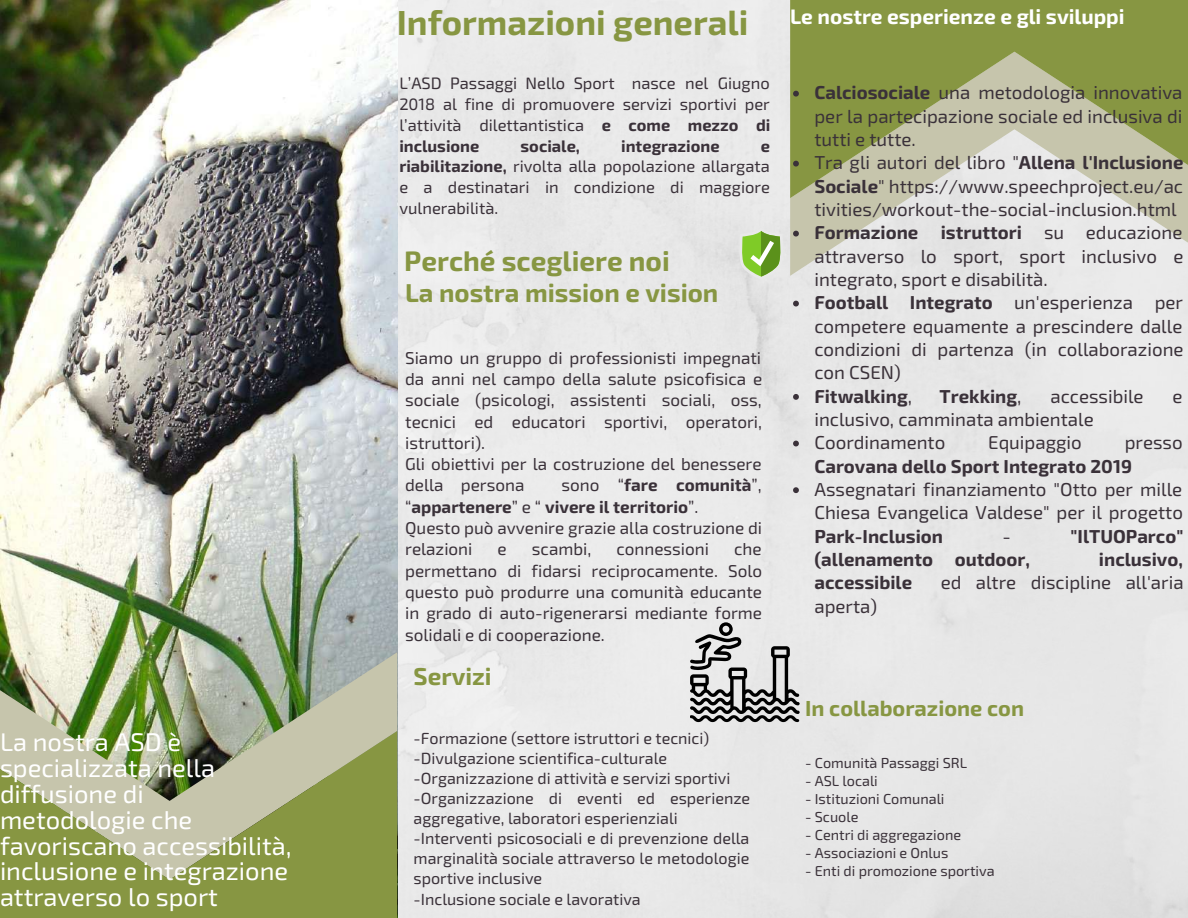
<style>
.page{position:relative;width:1188px;height:918px;background:#fff}
.page>*{position:absolute;margin:0;border:0;box-sizing:border-box;transform-origin:0 0}
.t1{font:700 34.8px "Exo 2";color:#879642}
.t2{font:700 28.05px "Exo 2";color:#879642}
.t3{font:700 25.8px "Exo 2";color:#879642}
.t4{font:25.5px/25.8px "Exo 2";color:#fff}
.t5{font:700 24.3px "Exo 2";color:#879642}
.t6{font:700 21.75px "Exo 2";color:#879642}
.t7{font:700 21px "Exo 2";color:#fff}
.t8{font:18.75px/23.4px "Exo 2";color:#3a3139}
.t9{font:700 18.75px "Exo 2";color:#3a3139}
.t10{font:17.1px/21.3px "Exo 2";color:#3a3139}
.t11{font:16.5px/21px "Exo 2";color:#3a3139;text-align:justify}
.t12{font:700 16.5px "Exo 2";color:#3a3139}
.t13{font:16.05px/20.1px "Exo 2";color:#3a3139}
.t14{font:14.4px "Exo 2";color:#3a3139}
.s1{font-weight:700}
.s2{font-weight:400}
</style>
<div class="page">
<div style="left:397px;top:0;width:791px;height:918px;background:#e8e8e8"></div>
<img style="left:0;top:0;width:397px;height:652px">
<img style="left:0;top:652px;width:397px;height:79px">
<svg style="left:0;top:731px;width:397px;height:187px;fill:#879642"></svg>
<svg style="left:790px;top:198px;width:398px;height:78px;fill:#e6e6e6"></svg>
<svg style="left:790px;top:0;width:398px;height:198px;fill:#879642"></svg>
<svg style="left:793px;top:91px;width:6px;height:6px"></svg>
<svg style="left:793px;top:161px;width:6px;height:6px"></svg>
<svg style="left:793px;top:231px;width:6px;height:6px"></svg>
<svg style="left:793px;top:301px;width:6px;height:5px"></svg>
<svg style="left:793px;top:394px;width:6px;height:6px"></svg>
<svg style="left:793px;top:441px;width:6px;height:5px"></svg>
<svg style="left:793px;top:487px;width:6px;height:6px"></svg>
<svg style="left:690px;top:622px;width:109px;height:100px"></svg>
<svg style="left:738px;top:228px;width:47px;height:52px"></svg>
<h3 class="t4" style="left:0;top:728px;width:293px">La nostra ASD è specializzata nella diffusione di metodologie che favoriscano accessibilità, inclusione e integrazione attraverso lo sport</h3>
<h1 class="t1" style="left:397px;top:0;width:353px">Informazioni generali</h1>
<p class="t11" style="left:399px;top:72px;width:373px">L’ASD Passaggi Nello Sport nasce nel Giugno 2018 al fine di promuovere servizi sportivi per l’attività dilettantistica <span class="s1">e come mezzo di inclusione</span></p>
<p class="t12" style="left:521px;top:135px;width:61px">sociale,</p>
<p class="t12" style="left:621px;top:135px;width:100px">integrazione</p>
<p class="t11" style="left:399px;top:134px;width:372px;text-indent:362px"><span class="s1">e riabilitazione,</span> rivolta alla popolazione allargata e a destinatari in condizione di maggiore vulnerabilità.</p>
<h2 class="t2" style="left:404px;top:242px;width:267px">Perché scegliere noi</h2>
<h3 class="t3" style="left:405px;top:276px;width:315px">La nostra mission e vision</h3>
<p class="t10" style="left:405px;top:346px;width:359px">Siamo un gruppo di professionisti impegnati da anni nel campo della salute psicofisica e sociale (psicologi, assistenti sociali, oss, tecnici ed educatori sportivi, operatori, istruttori).<br>Gli obiettivi per la costruzione del benessere della persona</p>
<p class="t10" style="left:405px;top:474px;width:358px;text-indent:156px">sono “<span class="s1">fare comunità</span>”, “<span class="s1">appartenere</span>” e “ <span class="s1">vivere il territorio</span>”.<br>Questo può avvenire grazie alla costruzione di relazioni</p>
<p class="t10" style="left:405px;top:538px;width:359px;text-align:justify;text-indent:329px">che permettano di fidarsi reciprocamente. Solo questo può produrre una comunità educante in grado di auto-rigenerarsi mediante forme solidali e di cooperazione.</p>
<p class="t5" style="left:414px;top:661px;width:80px">Servizi</p>
<p class="t10" style="left:498px;top:538px;width:11px">e</p>
<p class="t10" style="left:532px;top:538px;width:61px">scambi,</p>
<p class="t10" style="left:616px;top:538px;width:94px">connessioni</p>
<p class="t13" style="left:414px;top:727px;width:338px">-Formazione (settore istruttori e tecnici) -Divulgazione scientifica-culturale -Organizzazione di attività e servizi sportivi -Organizzazione di eventi ed esperienze aggregative, laboratori esperienziali -Interventi psicosociali e di prevenzione della marginalità sociale attraverso le metodologie sportive inclusive<br>-Inclusione sociale e lavorativa</p>
<p class="t7" style="left:790px;top:3px;width:336px">Le nostre esperienze e gli sviluppi</p>
<p class="t8" style="left:814px;top:80px;width:371px"><span class="s1">Calciosociale</span> una metodologia innovativa per la partecipazione sociale ed inclusiva di tutti e tutte.<br>Tra gli autori del libro "<span class="s1">Allena l'Inclusione Sociale</span>" https://www.speechproject.eu/ac tivities/workout-the-social-inclusion.html <span class="s1">Formazione istruttori</span> su educazione attraverso lo sport, sport inclusivo e integrato, sport e disabilità.<br><span class="s1">Football Integrato</span> un'esperienza per competere equamente a prescindere dalle condizioni di partenza (in collaborazione con CSEN)<br><span class="s1">Fitwalking</span>,</p>
<p class="t9" style="left:940px;top:384px;width:83px">Trekking<span class="s2">,</span></p>
<p class="t8" style="left:1050px;top:384px;width:95px">accessibile</p>
<p class="t8" style="left:1173px;top:384px;width:12px">e</p>
<p class="t8" style="left:814px;top:407px;width:281px">inclusivo, camminata ambientale<br>Coordinamento</p>
<p class="t8" style="left:988px;top:430px;width:95px">Equipaggio</p>
<p class="t8" style="left:1125px;top:430px;width:60px">presso</p>
<p class="t9" style="left:814px;top:454px;width:319px">Carovana dello Sport Integrato 2019</p>
<p class="t8" style="left:814px;top:477px;width:370px">Assegnatari finanziamento "Otto per mille<br>Chiesa Evangelica Valdese" per il progetto</p>
<p class="t9" style="left:814px;top:524px;width:130px">Park-Inclusion</p>
<p class="t8" style="left:1003px;top:523px;width:10px">-</p>
<p class="t9" style="left:1071px;top:524px;width:114px">"IlTUOParco"</p>
<p class="t9" style="left:814px;top:547px;width:217px">(allenamento outdoor,</p>
<p class="t9" style="left:1099px;top:547px;width:86px">inclusivo,</p>
<p class="t9" style="left:814px;top:570px;width:99px">accessibile</p>
<p class="t8" style="left:941px;top:570px;width:244px">ed altre discipline all'aria</p>
<p class="t8" style="left:814px;top:593px;width:64px">aperta)</p>
<p class="t6" style="left:805px;top:694px;width:220px">In collaborazione con</p>
<p class="t14" style="left:805px;top:754px;width:163px">- Comunità Passaggi SRL</p>
<p class="t14" style="left:805px;top:772px;width:74px">- ASL locali</p>
<p class="t14" style="left:805px;top:790px;width:141px">- Istituzioni Comunali</p>
<p class="t14" style="left:805px;top:808px;width:55px">- Scuole</p>
<p class="t14" style="left:805px;top:826px;width:158px">- Centri di aggregazione</p>
<p class="t14" style="left:805px;top:844px;width:145px">- Associazioni e Onlus</p>
<p class="t14" style="left:805px;top:862px;width:191px">- Enti di promozione sportiva</p>
</div>
